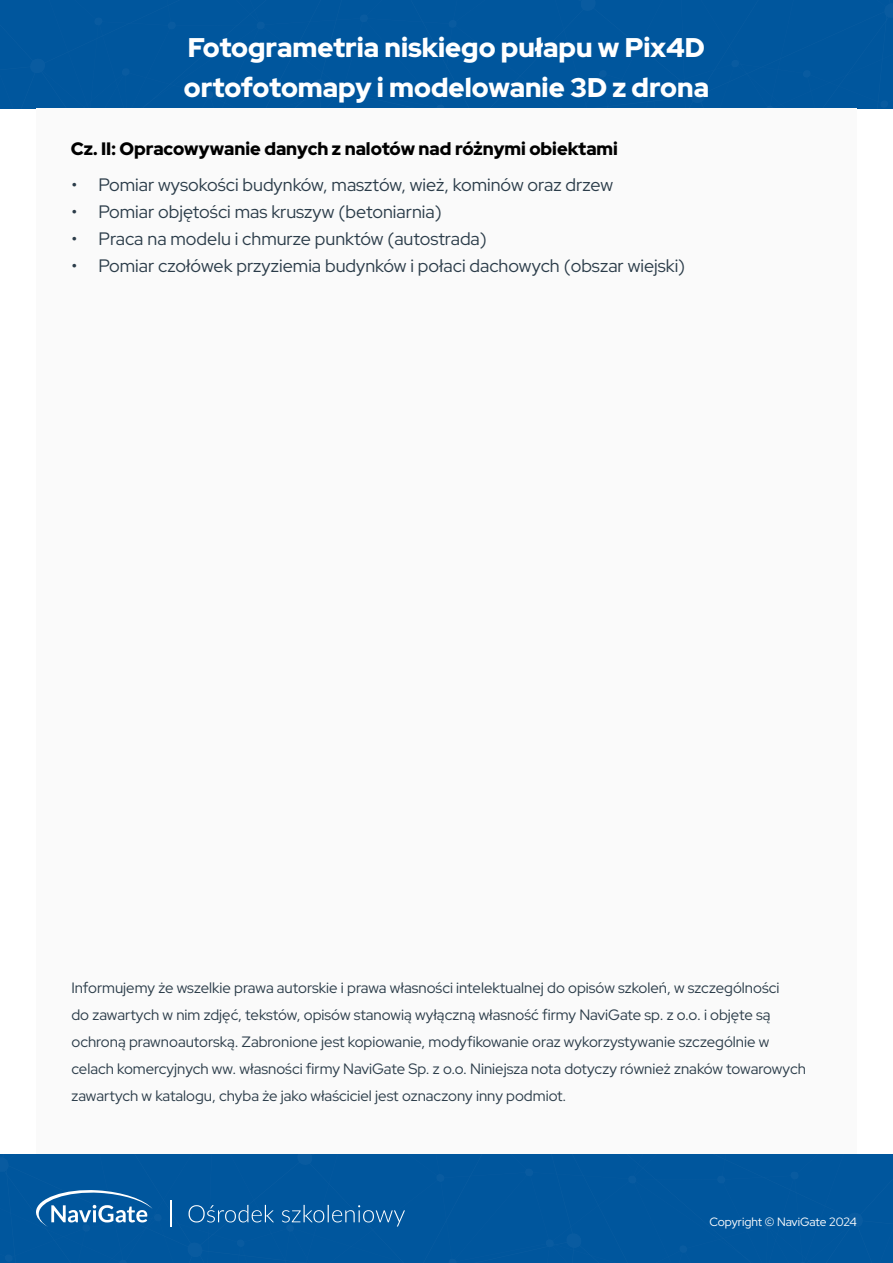
<style>
.page{position:relative;width:893px;height:1263px;background:#fff}
.page>*{position:absolute;margin:0;border:0;box-sizing:border-box;transform-origin:0 0}
.t1{font:900 27px/40.5px "Red Hat Display";color:#fff}
.t2{font:18px "Red Hat Display";color:#2b3c49}
.t3{font:900 18px "Red Hat Display";color:#000}
.t4{font:15px/27px "Red Hat Display";color:#2b3c49}
.t5{font:12px "Red Hat Display";letter-spacing:-.005em;color:#fff}
</style>
<div class="page">
<div style="left:0;top:0;width:368px;height:109px;background:#00569d"></div>
<div style="left:368px;top:0;width:525px;height:109px;background:#00569d"></div>
<svg style="left:366px;top:0;width:16px;height:15px"></svg>
<svg style="left:731px;top:60px;width:8px;height:7px"></svg>
<div style="left:36px;top:109px;width:821px;height:1045px;background:#fafafa"></div>
<div style="left:525px;top:1154px;width:368px;height:109px;background:#00569d"></div>
<div style="left:0;top:1154px;width:525px;height:109px;background:#00569d"></div>
<svg style="left:511px;top:1154px;width:15px;height:15px"></svg>
<svg style="left:170px;top:1200px;width:1px;height:27px"></svg>
<svg style="left:36px;top:1188px;width:126px;height:39px"></svg>
<svg style="left:189px;top:1205px;width:216px;height:21px"></svg>
<h1 class="t1" style="left:184px;top:27px;width:527px">Fotogrametria niskiego pułapu w Pix4D ortofotomapy i modelowanie 3D z drona</h1>
<p class="t3" style="left:71px;top:137px;width:549px">Cz. II: Opracowywanie danych z nalotów nad różnymi obiektami</p>
<p class="t2" style="left:71px;top:173px;width:543px">• Pomiar wysokości budynków, masztów, wież, kominów oraz drzew</p>
<p class="t2" style="left:71px;top:200px;width:372px">• Pomiar objętości mas kruszyw (betoniarnia)</p>
<p class="t2" style="left:71px;top:227px;width:417px">• Praca na modelu i chmurze punktów (autostrada)</p>
<p class="t2" style="left:71px;top:254px;width:615px">• Pomiar czołówek przyziemia budynków i połaci dachowych (obszar wiejski)</p>
<p class="t4" style="left:71px;top:973px;width:736px">Informujemy że wszelkie prawa autorskie i prawa własności intelektualnej do opisów szkoleń, w szczególności<br>do zawartych w nim zdjęć, tekstów, opisów stanowią wyłączną własność firmy NaviGate sp. z o.o. i objęte są ochroną prawnoautorską. Zabronione jest kopiowanie, modyfikowanie oraz wykorzystywanie szczególnie w celach komercyjnych ww. własności firmy NaviGate Sp. z o.o. Niniejsza nota dotyczy również znaków towarowych zawartych w katalogu, chyba że jako właściciel jest oznaczony inny podmiot.</p>
<p class="t5" style="left:709px;top:1214px;width:149px">Copyright © NaviGate 2024</p>
</div>
